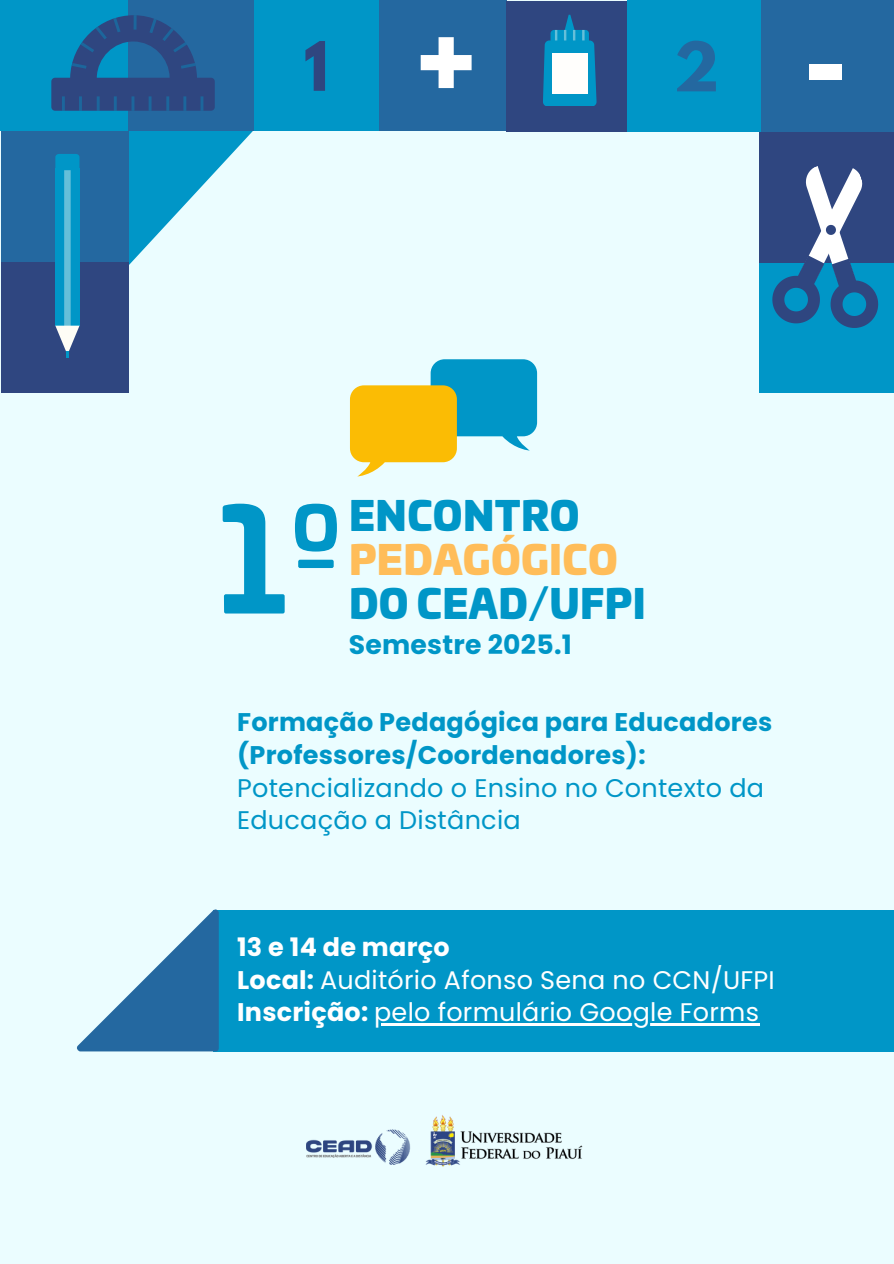
<style>
.page{position:relative;width:894px;height:1264px;background:#fff}
.page>*{position:absolute;margin:0;border:0;box-sizing:border-box;transform-origin:0 0}
.t1{font:700 140.7px "Univia Pro";color:#0096c7}
.t2{font:700 99.45px "League Spartan";color:#fff}
.t3{font:700 99.15px "League Spartan";color:#fff}
.t4{font:700 60.3px "League Spartan";color:#2f4680}
.t5{font:700 60.3px "League Spartan";color:#2468a0}
.t6{font:900 39.3px/43.7px "Univia Pro";letter-spacing:.01em;color:#0096c7}
.t7{font:700 26.7px "Poppins";letter-spacing:.01em;color:#0096c7}
.t8{font:25.5px "Poppins";letter-spacing:.01em;color:#fff}
.t9{font:700 25.5px/32.7px "Poppins";letter-spacing:.01em;color:#0096c7}
.t10{font:25.5px/32.7px "Poppins";letter-spacing:.01em;color:#0096c7}
.t11{font:700 25.5px "Poppins";letter-spacing:.01em;color:#fff}
.s1{color:#ffbd59}
.s2{font-weight:700}
</style>
<div class="page">
<div style="left:0;top:0;width:893px;height:1263px;background:#ebfdff"></div>
<img style="left:306px;top:1115px;width:277px;height:52px">
<div style="left:253px;top:0;width:127px;height:131px;background:#0096c7"></div>
<svg style="left:128px;top:131px;width:125px;height:134px"></svg>
<div style="left:1px;top:124px;width:127px;height:148px;background:#2468a0"></div>
<div style="left:759px;top:262px;width:134px;height:131px;background:#0096c7"></div>
<div style="left:759px;top:131px;width:134px;height:131px;background:#2f4680"></div>
<div style="left:1px;top:262px;width:128px;height:131px;background:#2f4680"></div>
<div style="left:127px;top:0;width:127px;height:131px;background:#2468a0"></div>
<div style="left:379px;top:0;width:127px;height:131px;background:#2468a0"></div>
<div style="left:506px;top:1px;width:127px;height:130px;background:#2f4680"></div>
<div style="left:759px;top:1px;width:134px;height:131px;background:#2468a0"></div>
<div style="left:0;top:0;width:127px;height:131px;background:#0096c7"></div>
<svg style="left:51px;top:15px;width:163px;height:95px"></svg>
<svg style="left:56px;top:154px;width:23px;height:203px;background:#2ca0c8"></svg>
<svg style="left:543px;top:15px;width:53px;height:91px"></svg>
<div style="left:551px;top:54px;width:36px;height:40px;background:#fffefc"></div>
<svg style="left:761px;top:166px;width:125px;height:162px"></svg>
<div style="left:627px;top:0;width:133px;height:131px;background:#0096c7"></div>
<div style="left:213px;top:909px;width:680px;height:142px;background:#0096c7"></div>
<svg style="left:77px;top:909px;width:141px;height:142px"></svg>
<hr style="left:374px;top:1023px;width:385px;height:2px;background:#fff">
<svg style="left:350px;top:359px;width:187px;height:117px"></svg>
<p class="t4" style="left:303px;top:37px;width:26px">1</p>
<p class="t3" style="left:414px;top:14px;width:64px">+</p>
<p class="t5" style="left:673px;top:37px;width:47px">2</p>
<p class="t2" style="left:803px;top:12px;width:45px">-</p>
<p class="t1" style="left:218px;top:501px;width:127px">1º</p>
<p class="t6" style="left:349px;top:498px;width:298px">ENCONTRO<br><span class="s1">PEDAGÓGICO<br></span>DO CEAD/UFPI</p>
<p class="t7" style="left:348px;top:625px;width:224px">Semestre 2025.1</p>
<h1 class="t9" style="left:237px;top:706px;width:536px">Formação Pedagógica para Educadores (Professores/Coordenadores):</h1>
<h2 class="t10" style="left:237px;top:771px;width:528px">Potencializando o Ensino no Contexto da<br>Educação a Distância</h2>
<p class="t11" style="left:237px;top:929px;width:214px">13 e 14 de março</p>
<p class="t8" style="left:237px;top:961px;width:539px"><span class="s2">Local:</span> Auditório Afonso Sena no CCN/UFPI</p>
<p class="t8" style="left:237px;top:994px;width:523px"><span class="s2">Inscrição:</span> pelo formulário Google Forms</p>
</div>
